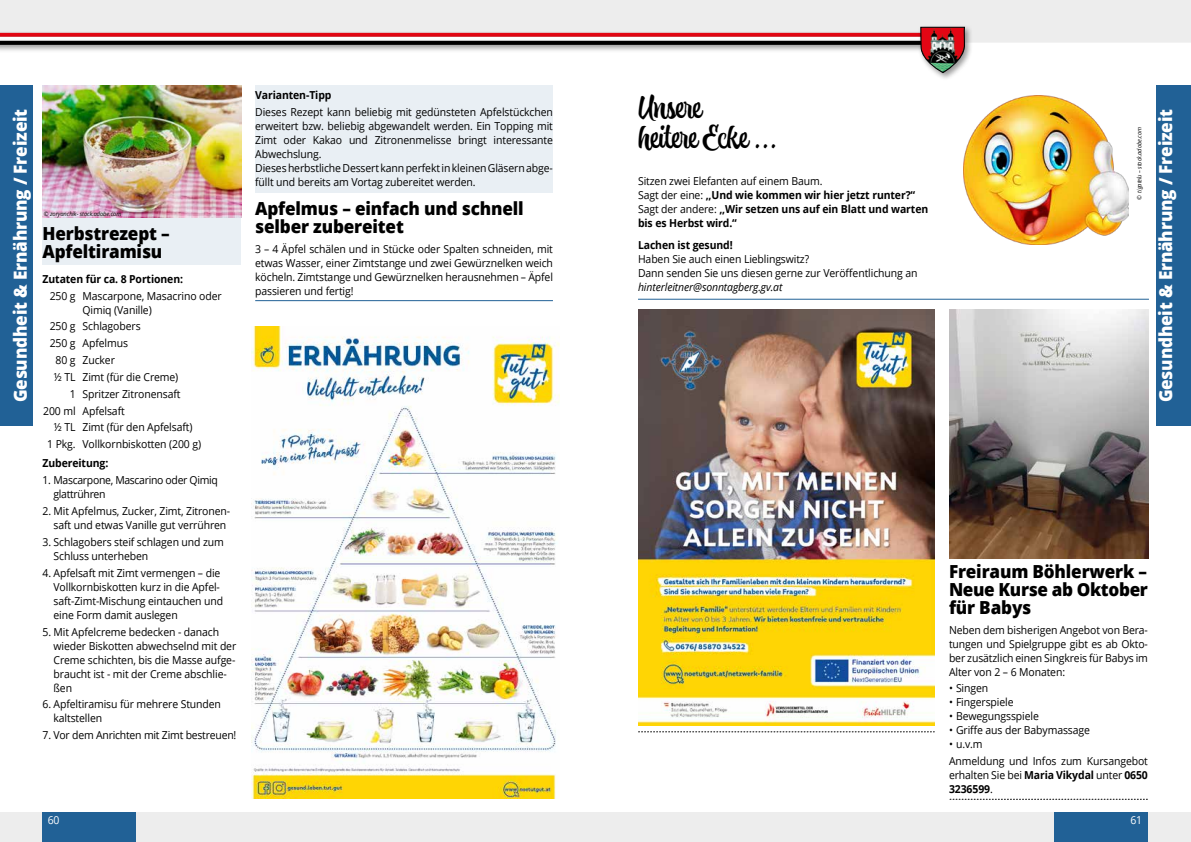
<style>
.page{position:relative;width:1191px;height:842px;background:#fff}
.page>*{position:absolute;margin:0;border:0;box-sizing:border-box;transform-origin:0 0}
.t1{font:31px/30px "Atocha";letter-spacing:-.01em;color:#000;scale:.95 1}
.t2{font:800 18px/18px "Open Sans";letter-spacing:-.01em;color:#000;scale:.95 1}
.t3{font:800 18px "Open Sans";letter-spacing:-.01em;color:#fff;scale:.95 1}
.t4{font:11px/14px "Open Sans";letter-spacing:-.01em;color:#000;scale:.95 1}
.t5{font:700 11px/14px "Open Sans";letter-spacing:-.01em;color:#000;scale:.95 1}
.t6{font:11px/14px "Open Sans";letter-spacing:-.03em;color:#000;scale:.95 1}
.t7{font:italic 11px "Open Sans";letter-spacing:-.01em;color:#000;scale:.95 1}
.t8{font:11px "Open Sans";color:#fff;scale:.95 1}
.t9{font:italic 6px "Open Sans";letter-spacing:-.01em;color:#000;scale:.95 1}
.s1{font-weight:400}
</style>
<div class="page">
<div style="left:255px;top:85px;width:298px;height:107px;background:#e9eff4"></div>
<div style="left:43px;top:218px;width:198px;height:47px;background:#e9eff4"></div>
<hr style="left:255px;top:300px;width:298px;height:1px;background:#216196">
<hr style="left:638px;top:299px;width:511px;height:1px;background:#216196">
<img style="left:252px;top:326px;width:307px;height:473px">
<img style="left:638px;top:309px;width:296px;height:417px">
<img style="left:963px;top:95px;width:165px;height:149px">
<img style="left:43px;top:85px;width:198px;height:132px">
<img style="left:949px;top:309px;width:200px;height:250px">
<div style="left:0;top:812px;width:1191px;height:30px;background:#ededed"></div>
<div style="left:0;top:0;width:1191px;height:43px;background:#ededed"></div>
<div style="left:0;top:30px;width:950px;height:15px;background:#000;opacity:.48"></div>
<hr style="left:0;top:33px;width:942px;height:4px;background:#e30613">
<div style="left:0;top:34px;width:950px;height:15px;background:#000;opacity:.48"></div>
<hr style="left:0;top:37px;width:942px;height:4px;background:#fff">
<div style="left:0;top:38px;width:950px;height:15px;background:#000;opacity:.4"></div>
<svg style="left:0;top:41px;width:917px;height:4px;background:#050505"></svg>
<div style="left:917px;top:24px;width:56px;height:57px;background:#000;opacity:.4"></div>
<svg style="left:919px;top:26px;width:46px;height:48px;background:#9d5e5e"></svg>
<div style="left:42px;top:812px;width:94px;height:30px;background:#216196"></div>
<div style="left:1054px;top:812px;width:94px;height:30px;background:#216196"></div>
<div style="left:0;top:85px;width:33px;height:340px;background:#216196"></div>
<div style="left:1156px;top:86px;width:35px;height:340px;background:#216196"></div>
<svg style="left:950px;top:799px;width:197px;height:1px"></svg>
<svg style="left:638px;top:731px;width:296px;height:1px"></svg>
<p class="t5" style="left:255px;top:88px;width:82px">Varianten-Tipp</p>
<p class="t4" style="left:255px;top:105px;width:315px">Dieses Rezept kann beliebig mit gedünsteten Apfelstückchen erweitert bzw. beliebig abgewandelt werden. Ein Topping mit Zimt oder Kakao und Zitronenmelisse bringt interessante Abwechslung.<br>Dieses herbstliche Dessert kann perfekt in kleinen Gläsern abge&shy;füllt und bereits am Vortag zubereitet werden.</p>
<h2 class="t2" style="left:255px;top:199px;width:284px">Apfelmus – einfach und schnell selber zubereitet</h2>
<p class="t4" style="left:255px;top:242px;width:315px;text-align:justify">3 – 4 Äpfel schälen und in Stücke oder Spalten schneiden, mit etwas Wasser, einer Zimtstange und zwei Gewürznelken weich köcheln. Zimtstange und Gewürznelken herausnehmen – Äpfel passieren und fertig!</p>
<h1 class="t1" style="left:638px;top:93px;width:148px">Unsere<br>heitere Ecke ...</h1>
<p class="t5" style="left:638px;top:173px;width:307px"><span class="s1">Sitzen zwei Elefanten auf einem Baum.<br>Sagt der eine:</span> ,,Und wie kommen wir hier jetzt runter?“ <span class="s1">Sagt der andere:</span> ,,Wir setzen uns auf ein Blatt und warten bis es Herbst wird.“</p>
<p class="t5" style="left:638px;top:238px;width:101px">Lachen ist gesund!</p>
<p class="t4" style="left:638px;top:252px;width:296px">Haben Sie auch einen Lieblingswitz?<br>Dann senden Sie uns diesen gerne zur Veröffentlichung an</p>
<p class="t7" style="left:638px;top:280px;width:153px">hinterleitner@sonntagberg.gv.at</p>
<h2 class="t3" style="left:7px;top:402px;width:310px;rotate:-90deg">Gesundheit &amp; Ernährung / Freizeit</h2>
<h2 class="t3" style="left:1152px;top:402px;width:310px;rotate:-90deg">Gesundheit &amp; Ernährung / Freizeit</h2>
<p class="t9" style="left:1135px;top:200px;width:78px;rotate:-90deg">© tigatelu – stock.adobe.com</p>
<p class="t9" style="left:44px;top:210px;width:83px">© zoryanchik- stock.adobe.com</p>
<h2 class="t2" style="left:43px;top:223px;width:135px">Herbstrezept –<br>Apfeltiramisu</h2>
<p class="t5" style="left:43px;top:271px;width:149px">Zutaten für ca. 8 Portionen:</p>
<p class="t4" style="left:83px;top:288px;width:148px;text-indent:-33px">250 g Mascarpone, Masacrino oder<br>Qimiq (Vanille)</p>
<p class="t4" style="left:50px;top:319px;width:97px">250 g Schlagobers</p>
<p class="t4" style="left:50px;top:336px;width:84px">250 g Apfelmus</p>
<p class="t4" style="left:56px;top:353px;width:64px">80 g Zucker</p>
<p class="t4" style="left:54px;top:370px;width:133px">½ TL Zimt (für die Creme)</p>
<p class="t4" style="left:70px;top:386px;width:118px">1 Spritzer Zitronensaft</p>
<p class="t4" style="left:43px;top:403px;width:87px">200 ml Apfelsaft</p>
<p class="t4" style="left:54px;top:420px;width:147px">½ TL Zimt (für den Apfelsaft)</p>
<p class="t4" style="left:47px;top:437px;width:163px">1 Pkg. Vollkornbiskotten (200 g)</p>
<p class="t5" style="left:43px;top:456px;width:71px">Zubereitung:</p>
<p class="t6" style="left:54px;top:473px;width:174px;text-indent:-11px">1. Mascarpone, Mascarino oder Qimiq glattrühren</p>
<p class="t4" style="left:54px;top:504px;width:187px;text-indent:-11px">2. Mit Apfelmus, Zucker, Zimt, Zitronen&shy;saft und etwas Vanille gut verrühren</p>
<p class="t4" style="left:54px;top:535px;width:181px;text-indent:-11px">3. Schlagobers steif schlagen und zum<br>Schluss unterheben</p>
<p class="t4" style="left:54px;top:565px;width:180px;text-indent:-11px">4. Apfelsaft mit Zimt vermengen – die Vollkornbiskotten kurz in die Apfel&shy;saft-Zimt-Mischung eintauchen und eine Form damit auslegen</p>
<p class="t4" style="left:54px;top:624px;width:194px;text-indent:-11px">5. Mit Apfelcreme bedecken - danach wieder Biskotten abwechselnd mit der<br>Creme schichten, bis die Masse aufge&shy;braucht ist - mit der Creme abschlie&shy;ßen</p>
<p class="t4" style="left:54px;top:697px;width:178px;text-indent:-11px">6. Apfeltiramisu für mehrere Stunden kaltstellen</p>
<p class="t4" style="left:43px;top:728px;width:205px">7. Vor dem Anrichten mit Zimt bestreuen!</p>
<h2 class="t2" style="left:949px;top:561px;width:211px;text-align:justify">Freiraum Böhlerwerk – Neue Kurse ab Oktober für Babys</h2>
<p class="t4" style="left:949px;top:622px;width:211px;text-align:justify">Neben dem bisherigen Angebot von Bera&shy;tungen und Spielgruppe gibt es ab Okto&shy;ber zusätzlich einen Singkreis für Babys im Alter von 2 – 6 Monaten:</p>
<p class="t4" style="left:949px;top:681px;width:43px">• Singen</p>
<p class="t4" style="left:949px;top:695px;width:69px">• Fingerspiele</p>
<p class="t4" style="left:949px;top:709px;width:96px">• Bewegungsspiele</p>
<p class="t4" style="left:949px;top:723px;width:150px">• Griffe aus der Babymassage</p>
<p class="t4" style="left:949px;top:736px;width:211px;line-height:16.8px">• u.v.m<br>Anmeldung und Infos zum Kursangebot</p>
<p class="t5" style="left:949px;top:768px;width:211px"><span class="s1">erhalten Sie bei</span> Maria Vikydal <span class="s1">unter</span> 0650<br>3236599<span class="s1">.</span></p>
<p class="t8" style="left:48px;top:813px;width:14px">60</p>
<p class="t8" style="left:1130px;top:813px;width:14px">61</p>
</div>
